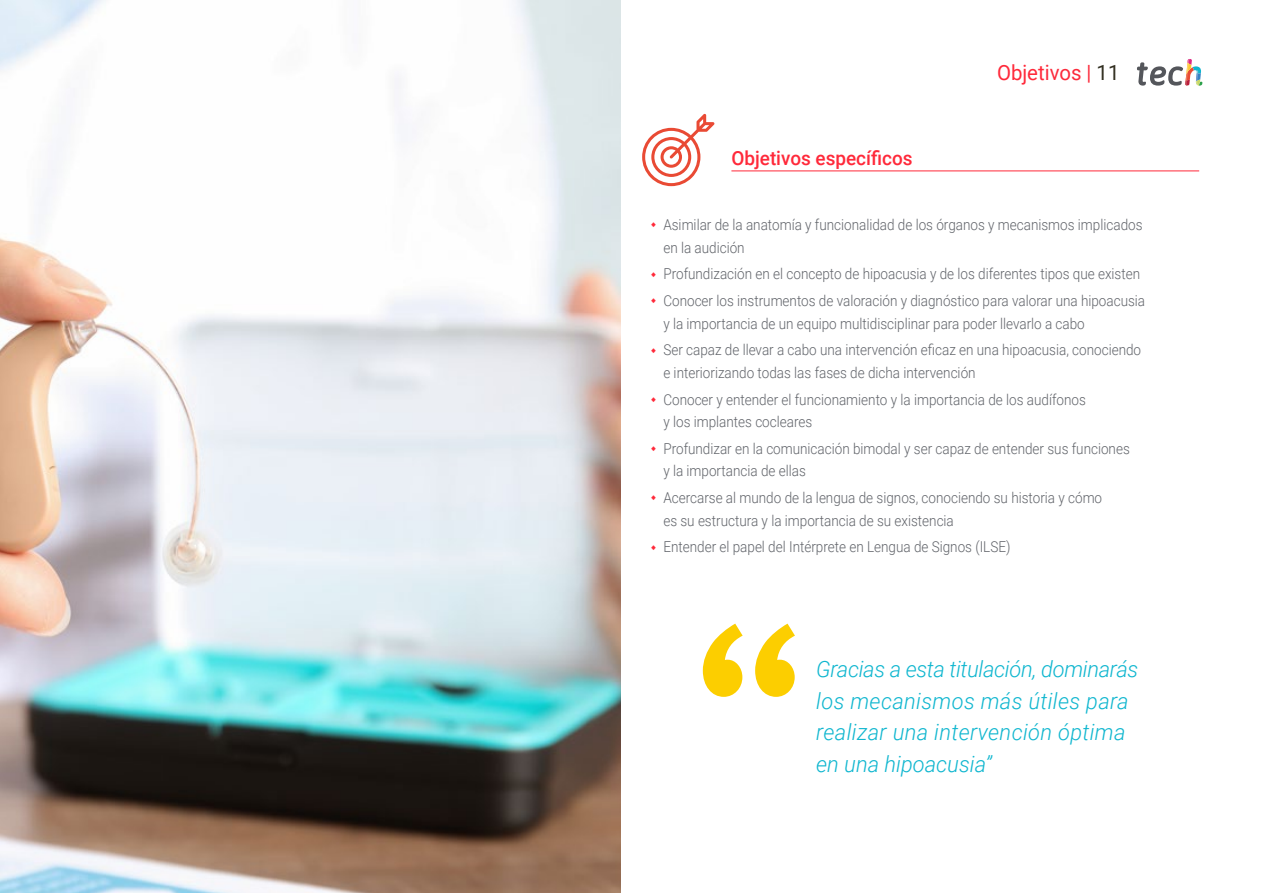
<style>
.page{position:relative;width:1263px;height:893px;background:#fff}
.page>*{position:absolute;margin:0;border:0;box-sizing:border-box;transform-origin:0 0}
.t1{font:italic 300 22.5px/31.5px "Roboto";letter-spacing:.015em;color:#0fb6cf}
.t2{font:21px "Roboto";color:#ff293a}
.t3{font:500 19.5px "Roboto";color:#ff293a}
.t4{font:300 15px/26.7px "Roboto";color:#61646a;scale:.9 1}
.s1{color:#fc2a3b}
.s2{color:#312e20}
</style>
<div class="page">
<svg style="left:703px;top:624px;width:92px;height:73px"></svg>
<img style="left:0;top:0;width:621px;height:893px">
<hr style="left:731px;top:171px;width:468px;height:1px;background:#ff293a">
<svg style="left:642px;top:114px;width:72px;height:72px"></svg>
<svg style="left:1137px;top:59px;width:65px;height:27px"></svg>
<h3 class="t3" style="left:731px;top:144px;width:183px">Objetivos específicos</h3>
<h2 class="t2" style="left:997px;top:57px;width:124px">Objet<span class="s1">ivos |</span> <span class="s2">11</span></h2>
<p class="t4" style="left:663px;top:213px;width:534px;line-height:22.5px">Asimilar de la anatomía y funcionalidad de los órganos y mecanismos implicados en la audición</p>
<p class="t4" style="left:663px;top:260px;width:537px">Profundización en el concepto de hipoacusia y de los diferentes tipos que existen<br>Conocer los instrumentos de valoración y diagnóstico para valorar una hipoacusia</p>
<p class="t4" style="left:663px;top:309px;width:532px">y la importancia de un equipo multidisciplinar para poder llevarlo a cabo<br>Ser capaz de llevar a cabo una intervención eficaz en una hipoacusia, conociendo</p>
<p class="t4" style="left:663px;top:359px;width:471px">e interiorizando todas las fases de dicha intervención<br>Conocer y entender el funcionamiento y la importancia de los audífonos</p>
<p class="t4" style="left:663px;top:408px;width:520px">y los implantes cocleares<br>Profundizar en la comunicación bimodal y ser capaz de entender sus funciones</p>
<p class="t4" style="left:663px;top:457px;width:489px">y la importancia de ellas<br>Acercarse al mundo de la lengua de signos, conociendo su historia y cómo</p>
<p class="t4" style="left:663px;top:506px;width:387px">es su estructura y la importancia de su existencia<br>Entender el papel del Intérprete en Lengua de Signos (ILSE)</p>
<h1 class="t1" style="left:816px;top:652px;width:324px">Gracias a esta titulación, dominarás los mecanismos más útiles para realizar una intervención óptima en una hipoacusia”</h1>
</div>
